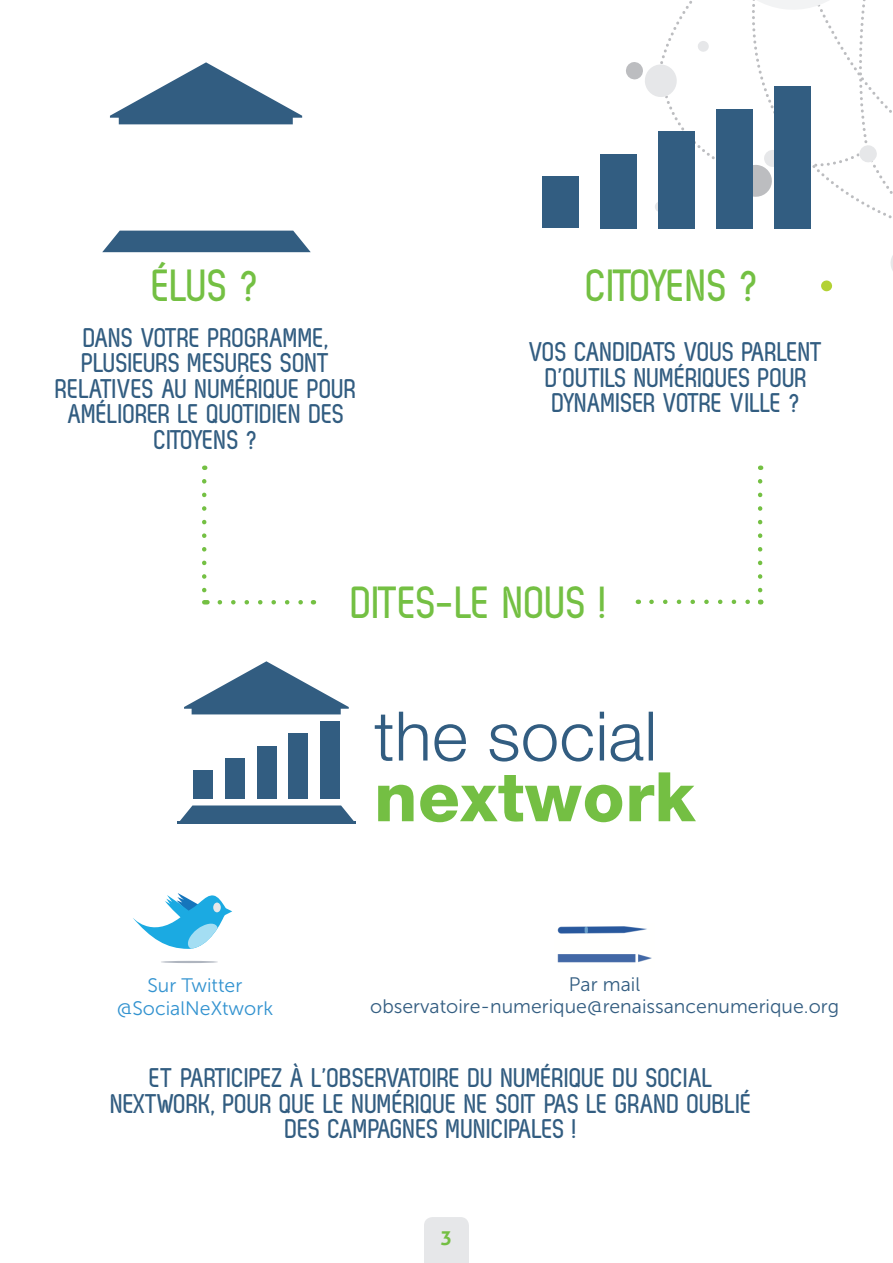
<style>
.page{position:relative;width:893px;height:1263px;background:#fff}
.page>*{position:absolute;margin:0;border:0;box-sizing:border-box;transform-origin:0 0}
.texte_courant{font:700 45px "Zag";letter-spacing:-.01em;color:#74c043}
.texte_courant-2{font:700 45px "Zag";letter-spacing:-.035em;color:#74c043}
.texte_courant-3{font:700 27px/25.5px "Zag";color:#325d81;text-align:center}
.texte_courant-4{font:19.5px "Museo Sans 300";color:#345e82}
.texte_courant-5{font:19.5px "Museo Sans 300";color:#3393d0}
.t1{font:700 19.5px "Aller";color:#74bf43}
</style>
<div class="page">
<div style="left:424px;top:1217px;width:45px;height:46px;background:#e6e7e9"></div>
<svg style="left:625px;top:0;width:268px;height:271px"></svg>
<svg style="left:821px;top:280px;width:11px;height:12px"></svg>
<svg style="left:654px;top:201px;width:12px;height:12px"></svg>
<div style="left:697px;top:41px;width:12px;height:11px;background:#e6e7e9;border-radius:5px"></div>
<img style="left:375px;top:712px;width:321px;height:110px">
<svg style="left:177px;top:805px;width:179px;height:17px;background:#4a7090"></svg>
<svg style="left:184px;top:661px;width:165px;height:53px"></svg>
<div style="left:320px;top:721px;width:20px;height:77px;background:#325d81"></div>
<div style="left:288px;top:733px;width:20px;height:65px;background:#325d81"></div>
<div style="left:257px;top:746px;width:20px;height:52px;background:#325d81"></div>
<div style="left:225px;top:758px;width:20px;height:40px;background:#325d81"></div>
<div style="left:193px;top:770px;width:20px;height:28px;background:#325d81"></div>
<hr style="left:177px;top:822px;width:179px;height:2px;background:#325d81">
<svg style="left:102px;top:231px;width:209px;height:21px;background:#436a8b"></svg>
<svg style="left:110px;top:62px;width:192px;height:62px"></svg>
<div style="left:775px;top:86px;width:36px;height:142px;background:#325d81"></div>
<div style="left:716px;top:109px;width:37px;height:119px;background:#325d81"></div>
<div style="left:658px;top:131px;width:37px;height:97px;background:#325d81"></div>
<div style="left:600px;top:154px;width:37px;height:74px;background:#325d81"></div>
<div style="left:542px;top:176px;width:37px;height:52px;background:#325d81"></div>
<svg style="left:220px;top:600px;width:83px;height:4px"></svg>
<svg style="left:202px;top:481px;width:5px;height:123px"></svg>
<svg style="left:651px;top:481px;width:111px;height:123px"></svg>
<svg style="left:133px;top:893px;width:99px;height:56px"></svg>
<hr style="left:161px;top:961px;width:57px;height:2px;background:#afb5bf;border-radius:50%">
<img style="left:557px;top:926px;width:95px;height:37px">
<p class="texte_courant" style="left:153px;top:261px;width:109px">ÉLUS ?</p>
<p class="texte_courant-2" style="left:587px;top:261px;width:174px">CITOYENS ?</p>
<p class="texte_courant-3" style="left:56px;top:324px;width:303px">DANS VOTRE PROGRAMME,<br>PLUSIEURS MESURES SONT<br>RELATIVES AU NUMÉRIQUE POUR<br>AMÉLIORER LE QUOTIDIEN DES<br>CITOYENS ?</p>
<p class="texte_courant-3" style="left:529px;top:339px;width:296px">VOS CANDIDATS VOUS PARLENT<br>D’OUTILS NUMÉRIQUES POUR<br>DYNAMISER VOTRE VILLE ?</p>
<p class="texte_courant" style="left:352px;top:577px;width:258px">DITES-LE NOUS !</p>
<p class="texte_courant-5" style="left:147px;top:975px;width:96px">Sur Twitter</p>
<p class="texte_courant-5" style="left:117px;top:997px;width:158px">@SocialNeXtwork</p>
<p class="texte_courant-4" style="left:569px;top:974px;width:73px">Par mail</p>
<p class="texte_courant-4" style="left:370px;top:996px;width:470px">observatoire-numerique@renaissancenumerique.org</p>
<p class="texte_courant-3" style="left:111px;top:1065px;width:642px">ET PARTICIPEZ À L’OBSERVATOIRE DU NUMÉRIQUE DU SOCIAL<br>NEXTWORK, POUR QUE LE NUMÉRIQUE NE SOIT PAS LE GRAND OUBLIÉ<br>DES CAMPAGNES MUNICIPALES !</p>
<p class="t1" style="left:441px;top:1224px;width:13px">3</p>
</div>
